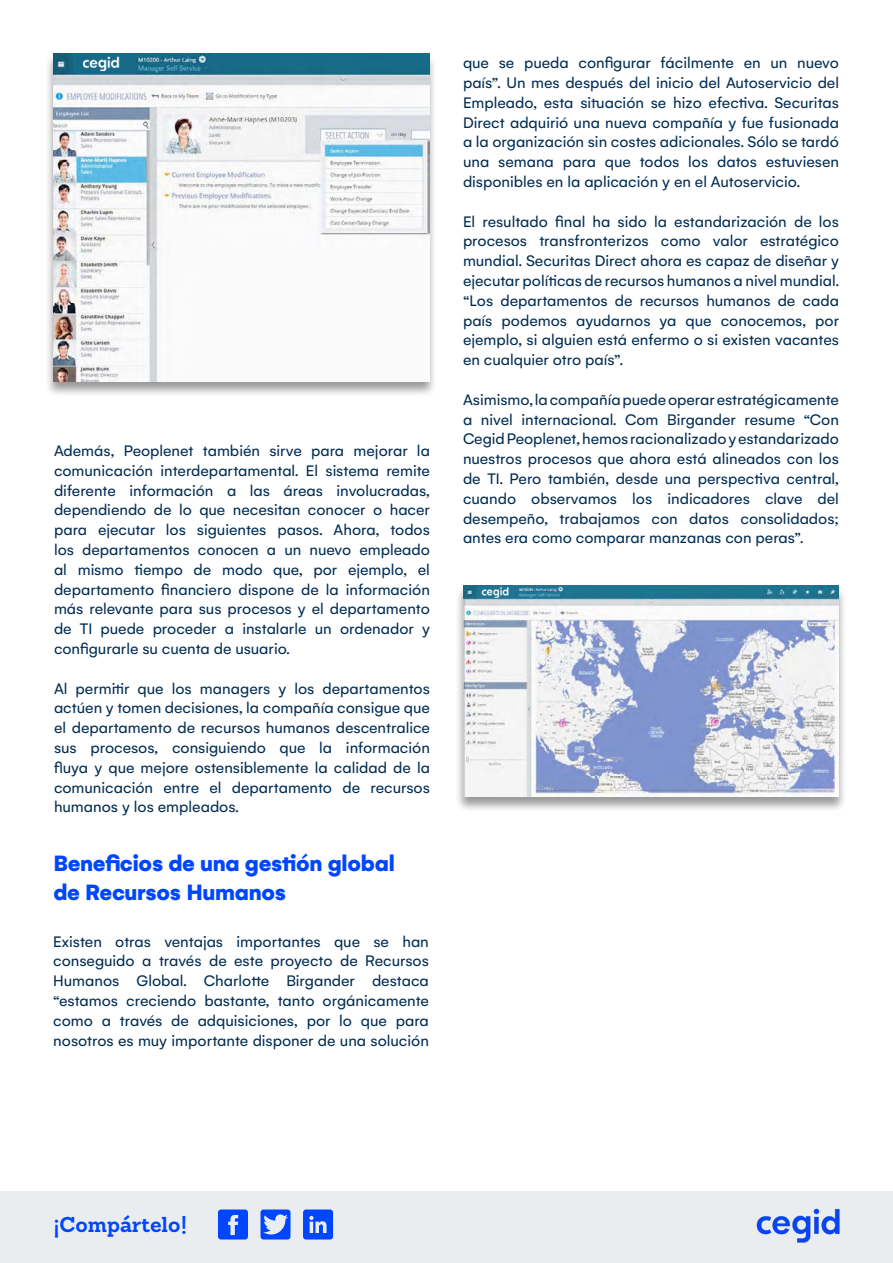
<style>
.page{position:relative;width:893px;height:1263px;background:#fff}
.page>*{position:absolute;margin:0;border:0;box-sizing:border-box;transform-origin:0 0}
.t1{font:900 24px "Gelion";letter-spacing:-.01em;color:#0046fe}
.t2{font:700 21px "Sanchez";color:#0046fe}
.t3{font:16.5px/19.8px "Gelion";color:#002c52;text-align:justify}
</style>
<div class="page">
<div style="left:0;top:1191px;width:893px;height:72px;background:#eaedf0"></div>
<img style="left:756px;top:1208px;width:84px;height:35px">
<svg style="left:218px;top:1209px;width:30px;height:30px"></svg>
<svg style="left:260px;top:1209px;width:30px;height:30px"></svg>
<svg style="left:303px;top:1209px;width:30px;height:30px"></svg>
<div style="left:45px;top:53px;width:392px;height:344px;background:#000;opacity:.4"></div>
<img style="left:53px;top:54px;width:376px;height:328px">
<div style="left:455px;top:585px;width:392px;height:228px;background:#000;opacity:.4"></div>
<img style="left:463px;top:585px;width:376px;height:212px">
<p class="t3" style="left:54px;top:440px;width:377px">Además, Peoplenet también sirve para mejorar la comunicación interdepartamental. El sistema remite diferente información a las áreas involucradas, dependiendo de lo que necesitan conocer o hacer para ejecutar los siguientes pasos. Ahora, todos los departamentos conocen a un nuevo empleado al mismo tiempo de modo que, por ejemplo, el departamento financiero dispone de la información más relevante para sus procesos y el departamento de TI puede proceder a instalarle un ordenador y configurarle su cuenta de usuario.</p>
<p class="t3" style="left:54px;top:678px;width:377px">Al permitir que los managers y los departamentos actúen y tomen decisiones, la compañía consigue que el departamento de recursos humanos descentralice sus procesos, consiguiendo que la información fluya y que mejore ostensiblemente la calidad de la comunicación entre el departamento de recursos humanos y los empleados.</p>
<p class="t1" style="left:53px;top:847px;width:343px">Beneficios de una gestión global</p>
<p class="t1" style="left:53px;top:876px;width:234px">de Recursos Humanos</p>
<p class="t3" style="left:53px;top:931px;width:377px">Existen otras ventajas importantes que se han conseguido a través de este proyecto de Recursos Humanos Global. Charlotte Birgander destaca “estamos creciendo bastante, tanto orgánicamente como a través de adquisiciones, por lo que para nosotros es muy importante disponer de una solución</p>
<p class="t3" style="left:463px;top:53px;width:378px">que se pueda configurar fácilmente en un nuevo país”. Un mes después del inicio del Autoservicio del Empleado, esta situación se hizo efectiva. Securitas Direct adquirió una nueva compañía y fue fusionada a la organización sin costes adicionales. Sólo se tardó una semana para que todos los datos estuviesen disponibles en la aplicación y en el Autoservicio.</p>
<p class="t3" style="left:463px;top:211px;width:377px">El resultado final ha sido la estandarización de los procesos transfronterizos como valor estratégico mundial. Securitas Direct ahora es capaz de diseñar y ejecutar políticas de recursos humanos a nivel mundial. “Los departamentos de recursos humanos de cada país podemos ayudarnos ya que conocemos, por ejemplo, si alguien está enfermo o si existen vacantes en cualquier otro país”.</p>
<p class="t3" style="left:463px;top:389px;width:377px">Asimismo, la compañía puede operar estratégicamente a nivel internacional. Com Birgander resume “Con Cegid Peoplenet, hemos racionalizado y estandarizado nuestros procesos que ahora está alineados con los de TI. Pero también, desde una perspectiva central, cuando observamos los indicadores clave del desempeño, trabajamos con datos consolidados; antes era como comparar manzanas con peras”.</p>
<p class="t2" style="left:53px;top:1210px;width:135px">¡Compártelo!</p>
</div>
